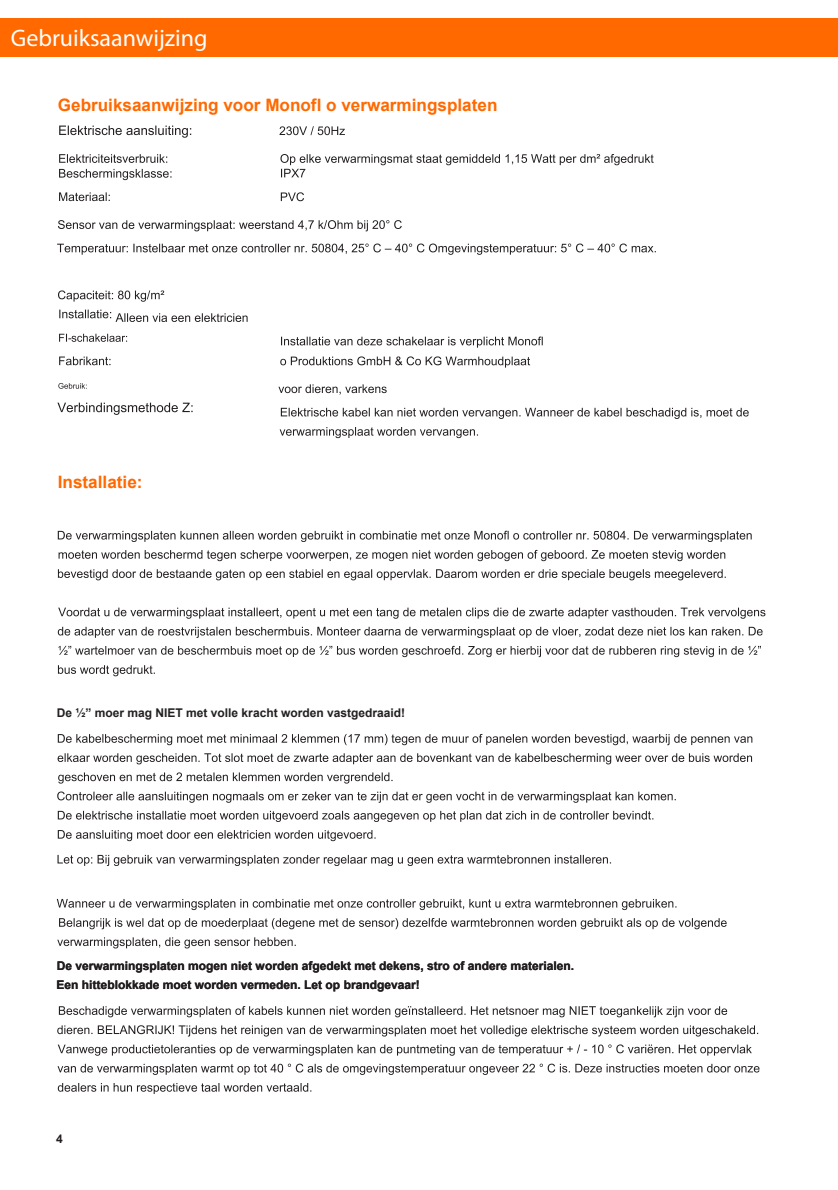
<style>
.page{position:relative;width:838px;height:1190px;background:#fff}
.page>*{position:absolute;margin:0;border:0;box-sizing:border-box;transform-origin:0 0}
.t1{font:24px "Myriad Pro";color:#fff}
.t2{font:700 17.2px "Arial";color:#ff6900}
.t3{font:700 12px "Arial";color:#231f20}
</style>
<div class="page">
<svg style="left:58px;top:290px;width:106px;height:12px"></svg>
<svg style="left:279px;top:126px;width:66px;height:9px"></svg>
<svg style="left:58px;top:531px;width:694px;height:11px"></svg>
<svg style="left:59px;top:550px;width:666px;height:11px"></svg>
<svg style="left:58px;top:569px;width:668px;height:11px"></svg>
<svg style="left:59px;top:918px;width:668px;height:11px"></svg>
<svg style="left:57px;top:937px;width:239px;height:11px"></svg>
<svg style="left:58px;top:220px;width:344px;height:11px"></svg>
<svg style="left:57px;top:403px;width:136px;height:12px"></svg>
<svg style="left:58px;top:855px;width:553px;height:11px"></svg>
<svg style="left:59px;top:357px;width:52px;height:8px"></svg>
<svg style="left:59px;top:192px;width:51px;height:9px"></svg>
<svg style="left:58px;top:811px;width:595px;height:11px"></svg>
<svg style="left:59px;top:1006px;width:668px;height:11px"></svg>
<svg style="left:57px;top:1025px;width:701px;height:12px"></svg>
<svg style="left:58px;top:1044px;width:694px;height:12px"></svg>
<svg style="left:58px;top:1064px;width:702px;height:11px"></svg>
<svg style="left:58px;top:1083px;width:253px;height:11px"></svg>
<svg style="left:281px;top:408px;width:468px;height:11px"></svg>
<svg style="left:280px;top:427px;width:198px;height:11px"></svg>
<svg style="left:58px;top:734px;width:694px;height:11px"></svg>
<svg style="left:58px;top:753px;width:694px;height:11px"></svg>
<svg style="left:58px;top:772px;width:335px;height:12px"></svg>
<svg style="left:57px;top:899px;width:620px;height:11px"></svg>
<svg style="left:58px;top:608px;width:707px;height:11px"></svg>
<svg style="left:58px;top:627px;width:705px;height:11px"></svg>
<svg style="left:58px;top:646px;width:703px;height:11px"></svg>
<svg style="left:58px;top:665px;width:97px;height:11px"></svg>
<svg style="left:59px;top:154px;width:108px;height:9px"></svg>
<svg style="left:59px;top:310px;width:189px;height:12px"></svg>
<svg style="left:281px;top:192px;width:23px;height:9px"></svg>
<svg style="left:58px;top:383px;width:29px;height:6px"></svg>
<svg style="left:58px;top:830px;width:318px;height:11px"></svg>
<svg style="left:57px;top:244px;width:599px;height:11px"></svg>
<svg style="left:59px;top:126px;width:132px;height:12px"></svg>
<svg style="left:280px;top:154px;width:374px;height:23px"></svg>
<svg style="left:59px;top:334px;width:68px;height:8px"></svg>
<svg style="left:57px;top:792px;width:619px;height:11px"></svg>
<svg style="left:59px;top:169px;width:113px;height:11px"></svg>
<svg style="left:281px;top:337px;width:262px;height:11px"></svg>
<svg style="left:280px;top:356px;width:250px;height:12px"></svg>
<svg style="left:278px;top:384px;width:109px;height:11px"></svg>
<div style="left:0;top:18px;width:838px;height:39px;background:#ff6900"></div>
<h1 class="t1" style="left:11px;top:23px;width:198px">Gebruiksaanwijzing</h1>
<h2 class="t2" style="left:58px;top:93px;width:441px">Gebruiksaanwijzing voor Monofl o verwarmingsplaten</h2>
<h2 class="t2" style="left:58px;top:470px;width:86px">Installatie:</h2>
<p class="t3" style="left:57px;top:704px;width:350px">De ½” moer mag NIET met volle kracht worden vastgedraaid!</p>
<p class="t3" style="left:57px;top:957px;width:519px">De verwarmingsplaten mogen niet worden afgedekt met dekens, stro of andere materialen.</p>
<p class="t3" style="left:57px;top:977px;width:365px">Een hitteblokkade moet worden vermeden. Let op brandgevaar!</p>
<p class="t3" style="left:56px;top:1130px;width:8px">4</p>
</div>
